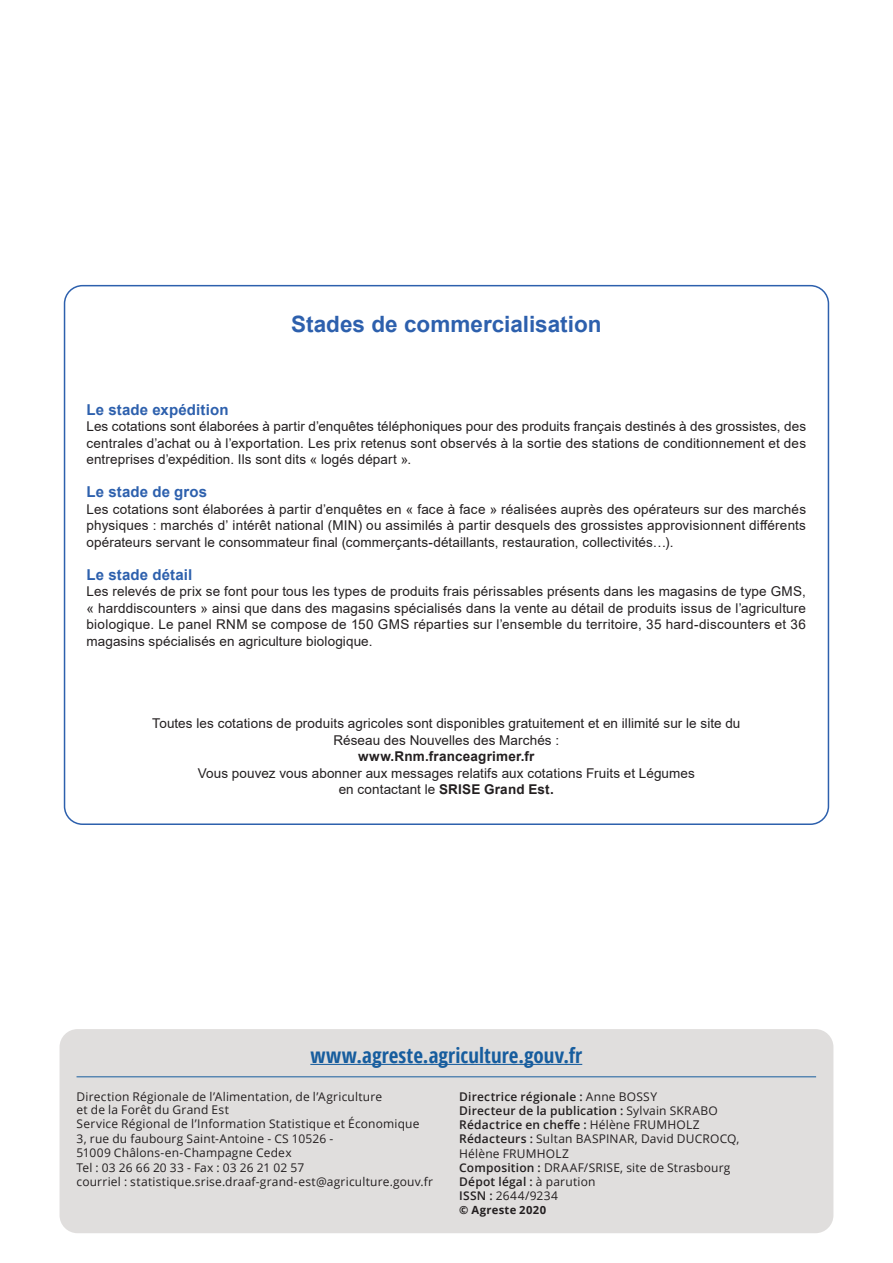
<style>
.page{position:relative;width:893px;height:1263px;background:#fff}
.page>*{position:absolute;margin:0;border:0;box-sizing:border-box;transform-origin:0 0}
.t1{font:700 22.5px "Arial";color:#2d60ad}
.t2{font:700 21px "Open Sans Condensed";letter-spacing:.005em;color:#175d9e}
.t3{font:700 15px "Arial";letter-spacing:.01em;color:#2d60ad}
.t4{font:13.5px/16.5px "Arial";letter-spacing:.005em;color:#231f20;text-align:justify}
.t5{font:700 13.5px "Arial";letter-spacing:.015em;color:#231f20}
.t6{font:12px/14.1px "Open Sans";letter-spacing:.015em;color:#231f20}
.t7{font:700 11.25px "Open Sans";letter-spacing:.025em;color:#231f20}
.s1{font-weight:700}
.s2{font-weight:600}
</style>
<div class="page">
<div style="left:60px;top:1029px;width:773px;height:204px;background:#e0dedd;border-radius:18px"></div>
<hr style="left:77px;top:1076px;width:739px;height:1px;background:#175d9e">
<hr style="left:310px;top:1064px;width:272px;height:1px;background:#175d9e">
<h1 class="t1" style="left:291px;top:308px;width:312px">Stades de commercialisation</h1>
<p class="t3" style="left:87px;top:399px;width:144px">Le stade expédition</p>
<p class="t4" style="left:87px;top:418px;width:721px">Les cotations sont élaborées à partir d’enquêtes téléphoniques pour des produits français destinés à des grossistes, des centrales d’achat ou à l’exportation. Les prix retenus sont observés à la sortie des stations de conditionnement et des entreprises d’expédition. Ils sont dits « logés départ ».</p>
<p class="t3" style="left:87px;top:481px;width:122px">Le stade de gros</p>
<p class="t4" style="left:87px;top:500px;width:721px">Les cotations sont élaborées à partir d’enquêtes en « face à face » réalisées auprès des opérateurs sur des marchés physiques : marchés d’ intérêt national (MIN) ou assimilés à partir desquels des grossistes approvisionnent différents opérateurs servant le consommateur final (commerçants-détaillants, restauration, collectivités…).</p>
<p class="t3" style="left:87px;top:564px;width:107px">Le stade détail</p>
<p class="t4" style="left:87px;top:583px;width:721px">Les relevés de prix se font pour tous les types de produits frais périssables présents dans les magasins de type GMS, « harddiscounters » ainsi que dans des magasins spécialisés dans la vente au détail de produits issus de l’agriculture biologique. Le panel RNM se compose de 150 GMS réparties sur l’ensemble du territoire, 35 hard-discounters et 36 magasins spécialisés en agriculture biologique.</p>
<p class="t4" style="left:152px;top:715px;width:590px;text-align:center">Toutes les cotations de produits agricoles sont disponibles gratuitement et en illimité sur le site du<br>Réseau des Nouvelles des Marchés :</p>
<p class="t5" style="left:358px;top:747px;width:178px">www.Rnm.franceagrimer.fr</p>
<p class="t4" style="left:198px;top:764px;width:499px;text-align:center">Vous pouvez vous abonner aux messages relatifs aux cotations Fruits et Légumes en contactant le <span class="s1">SRISE Grand Est.</span></p>
<h2 class="t2" style="left:310px;top:1040px;width:273px">www.agreste.agriculture.gouv.fr</h2>
<p class="t6" style="left:77px;top:1089px;width:358px">Direction Régionale de l’Alimentation, de l’Agriculture<br>et de la Forêt du Grand Est<br>Service Régional de l’Information Statistique et Économique<br>3, rue du faubourg Saint-Antoine - CS 10526 -<br>51009 Châlons-en-Champagne Cedex<br>Tel : 03 26 66 20 33 - Fax : 03 26 21 02 57<br>courriel : statistique.srise.draaf-grand-est@agriculture.gouv.fr</p>
<p class="t6" style="left:459px;top:1089px;width:282px"><span class="s2">Directrice régionale :</span> Anne BOSSY<br><span class="s2">Directeur de la publication :</span> Sylvain SKRABO <span class="s2">Rédactrice en cheffe :</span> Hélène FRUMHOLZ <span class="s2">Rédacteurs :</span> Sultan BASPINAR, David DUCROCQ, Hélène FRUMHOLZ<br><span class="s2">Composition :</span> DRAAF/SRISE, site de Strasbourg <span class="s2">Dépot légal :</span> à parution<br><span class="s2">ISSN :</span> 2644/9234</p>
<p class="t7" style="left:459px;top:1202px;width:88px">© Agreste 2020</p>
</div>
